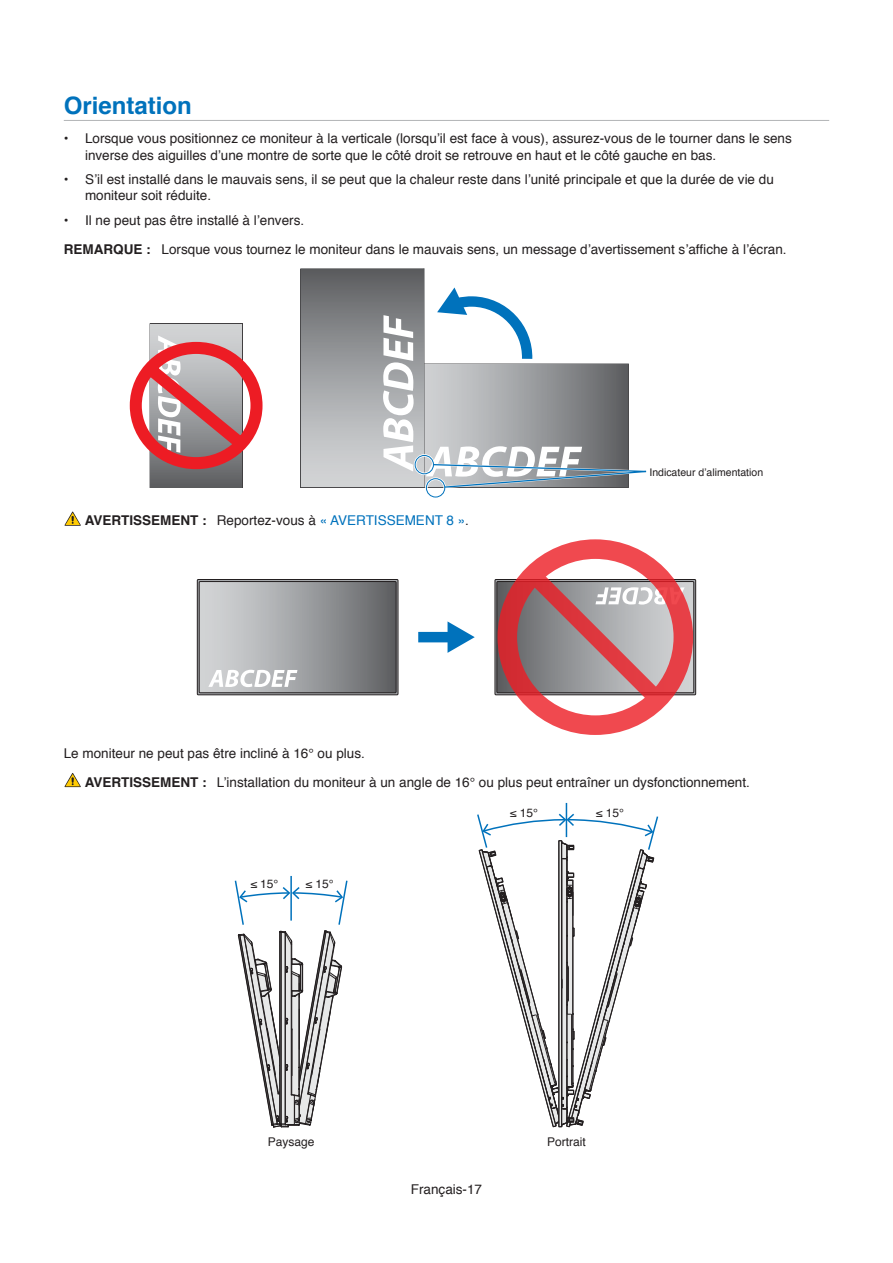
<style>
.page{position:relative;width:893px;height:1263px;background:#fff}
.page>*{position:absolute;margin:0;border:0;box-sizing:border-box;transform-origin:0 0}
.t1{font:700 24px "Helvetica";color:#0072bc}
.t2{font:13.5px/16.2px "Helvetica";color:#231f20}
.t3{font:700 13.5px "Helvetica";color:#231f20}
.t4{font:13.5px "Helvetica";color:#0072bc}
.t5{font:12px "Helvetica";color:#231f20}
.t6{font:10.5px "Helvetica";color:#231f20}
.s1{color:#231f20}
</style>
<div class="page">
<hr style="left:64px;top:120px;width:765px;height:1px;background:#b2b4b6">
<svg style="left:130px;top:323px;width:133px;height:165px"></svg>
<svg style="left:300px;top:268px;width:346px;height:230px"></svg>
<div style="left:418px;top:632px;width:34px;height:10px;background:#0072bc"></div>
<svg style="left:448px;top:621px;width:27px;height:32px"></svg>
<div style="left:197px;top:579px;width:201px;height:116px;border:1px solid #231f20"></div>
<svg style="left:201px;top:583px;width:193px;height:108px;background:#a1a3a5"></svg>
<div style="left:199px;top:581px;width:197px;height:112px;border:1px solid #231f20"></div>
<div style="left:497px;top:539px;width:196px;height:196px;border:20px solid #ed1c24;border-radius:50%"></div>
<svg style="left:497px;top:554px;width:197px;height:166px"></svg>
<hr style="left:290px;top:876px;width:2px;height:44px;background:#0072bc">
<svg style="left:234px;top:879px;width:114px;height:249px"></svg>
<hr style="left:566px;top:803px;width:1px;height:34px;background:#0072bc">
<svg style="left:477px;top:813px;width:182px;height:314px"></svg>
<svg style="left:64px;top:512px;width:17px;height:14px"></svg>
<svg style="left:64px;top:773px;width:17px;height:14px"></svg>
<h1 class="t1" style="left:64px;top:86px;width:130px">Orientation</h1>
<p class="t2" style="left:85px;top:131px;width:708px;text-indent:-21px">• Lorsque vous positionnez ce moniteur à la verticale (lorsqu’il est face à vous), assurez-vous de le tourner dans le sens inverse des aiguilles d’une montre de sorte que le côté droit se retrouve en haut et le côté gauche en bas.</p>
<p class="t2" style="left:85px;top:172px;width:690px;text-indent:-21px">• S’il est installé dans le mauvais sens, il se peut que la chaleur reste dans l’unité principale et que la durée de vie du moniteur soit réduite.</p>
<p class="t2" style="left:64px;top:213px;width:242px">• Il ne peut pas être installé à l’envers.</p>
<p class="t3" style="left:64px;top:238px;width:11px">REMA</p>
<p class="t3" style="left:113px;top:238px;width:16px">RQUE:</p>
<p class="t2" style="left:162px;top:242px;width:627px">Lorsque vous tournez le moniteur dans le mauvais sens, un message d’avertissement s’affiche à l’écran.</p>
<p class="t3" style="left:85px;top:509px;width:10px">AVERTI</p>
<p class="t3" style="left:142px;top:509px;width:17px">SSEMENT:</p>
<p class="t4" style="left:217px;top:510px;width:254px"><span class="s1">Reportez-vous à</span> « AVERTISSEMENT 8 »<span class="s1">.</span></p>
<p class="t6" style="left:649px;top:464px;width:115px">Indicateur d’alimentation</p>
<p class="t2" style="left:64px;top:745px;width:303px">Le moniteur ne peut pas être incliné à 16° ou plus.</p>
<p class="t3" style="left:85px;top:771px;width:10px">AVERTI</p>
<p class="t3" style="left:142px;top:771px;width:17px">SSEMENT:</p>
<p class="t2" style="left:217px;top:774px;width:534px">L’installation du moniteur à un angle de 16° ou plus peut entraîner un dysfonctionnement.</p>
<p class="t5" style="left:250px;top:875px;width:30px">≤ 15°</p>
<p class="t5" style="left:305px;top:875px;width:30px">≤ 15°</p>
<p class="t5" style="left:510px;top:803px;width:30px">≤ 15°</p>
<p class="t5" style="left:596px;top:803px;width:30px">≤ 15°</p>
<p class="t5" style="left:268px;top:1132px;width:48px">Paysage</p>
<p class="t2" style="left:411px;top:1182px;width:73px">Français-17</p>
<p class="t5" style="left:547px;top:1132px;width:40px">Portrait</p>
</div>
